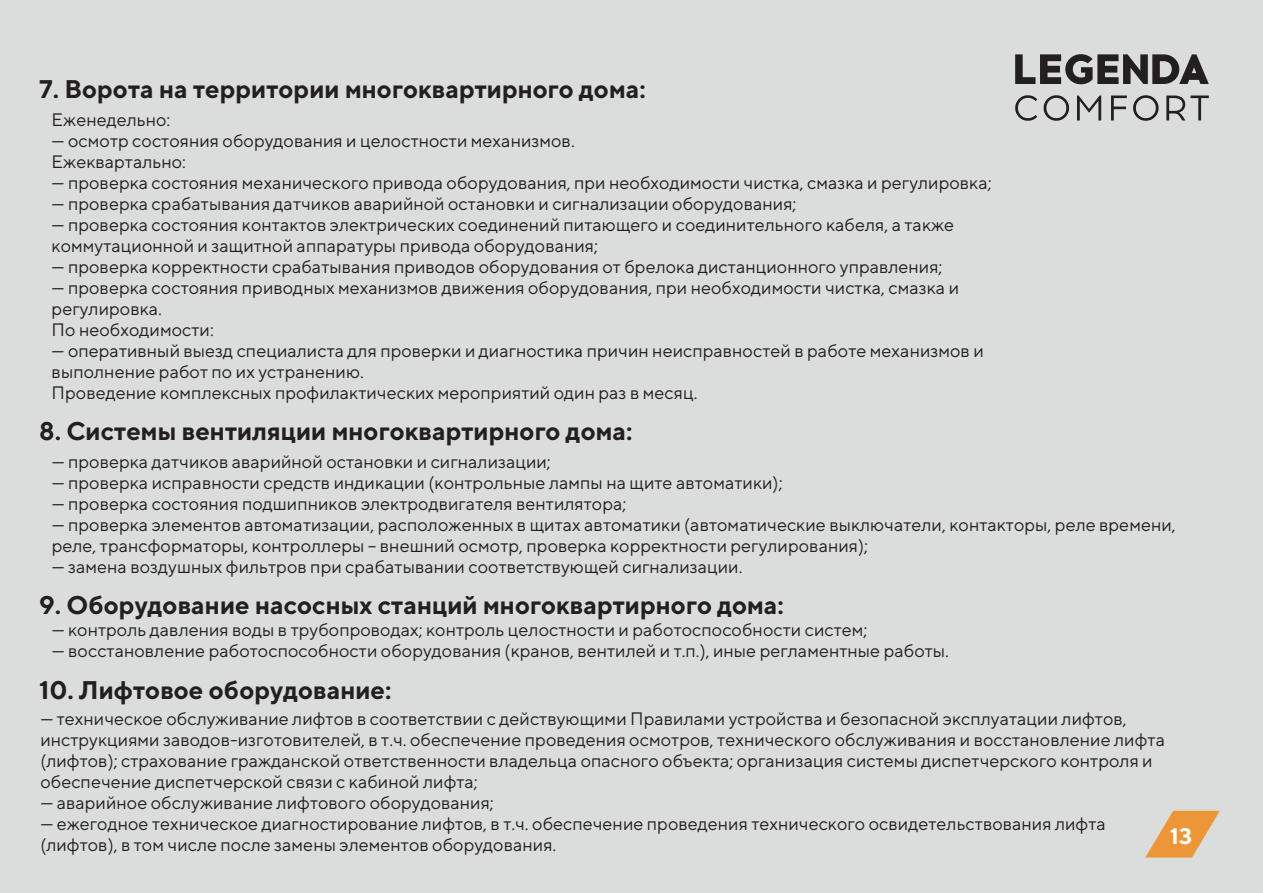
<style>
.page{position:relative;width:1263px;height:893px;background:#dbdddd}
.page>*{position:absolute;margin:0;border:0;box-sizing:border-box;transform-origin:0 0}
.t1{font:700 25.5px "TT Norms";color:#231f20}
.t2{font:700 22.5px "TT Norms";color:#fff}
.t3{font:18px/21px "TT Norms";color:#231f20}
</style>
<div class="page">
<svg style="left:1145px;top:811px;width:75px;height:46px"></svg>
<svg style="left:1015px;top:54px;width:194px;height:30px"></svg>
<svg style="left:1015px;top:95px;width:22px;height:26px"></svg>
<svg style="left:1043px;top:95px;width:26px;height:26px"></svg>
<svg style="left:1077px;top:96px;width:24px;height:25px"></svg>
<svg style="left:1111px;top:96px;width:16px;height:25px"></svg>
<svg style="left:1133px;top:95px;width:25px;height:26px"></svg>
<svg style="left:1166px;top:96px;width:43px;height:25px"></svg>
<h1 class="t1" style="left:39px;top:73px;width:608px">7. Ворота на территории многоквартирного дома:</h1>
<p class="t3" style="left:52px;top:108px;width:120px">Еженедельно:</p>
<p class="t3" style="left:52px;top:129px;width:525px">— осмотр состояния оборудования и целостности механизмов.<br>Ежеквартально:</p>
<p class="t3" style="left:52px;top:171px;width:941px">— проверка состояния механического привода оборудования, при необходимости чистка, смазка и регулировка;</p>
<p class="t3" style="left:52px;top:192px;width:746px">— проверка срабатывания датчиков аварийной остановки и сигнализации оборудования;</p>
<p class="t3" style="left:52px;top:213px;width:904px">— проверка состояния контактов электрических соединений питающего и соединительного кабеля, а также коммутационной и защитной аппаратуры привода оборудования;</p>
<p class="t3" style="left:52px;top:255px;width:892px">— проверка корректности срабатывания приводов оборудования от брелока дистанционного управления;</p>
<p class="t3" style="left:52px;top:276px;width:909px">— проверка состояния приводных механизмов движения оборудования, при необходимости чистка, смазка и регулировка.<br>По необходимости:</p>
<p class="t3" style="left:52px;top:339px;width:934px">— оперативный выезд специалиста для проверки и диагностика причин неисправностей в работе механизмов и выполнение работ по их устранению.<br>Проведение комплексных профилактических мероприятий один раз в месяц.</p>
<h1 class="t1" style="left:39px;top:415px;width:595px">8. Системы вентиляции многоквартирного дома:</h1>
<p class="t3" style="left:52px;top:451px;width:501px">— проверка датчиков аварийной остановки и сигнализации;</p>
<p class="t3" style="left:52px;top:472px;width:732px">— проверка исправности средств индикации (контрольные лампы на щите автоматики);</p>
<p class="t3" style="left:52px;top:493px;width:576px">— проверка состояния подшипников электродвигателя вентилятора;</p>
<p class="t3" style="left:52px;top:514px;width:1125px">— проверка элементов автоматизации, расположенных в щитах автоматики (автоматические выключатели, контакторы, реле времени, реле, трансформаторы, контроллеры – внешний осмотр, проверка корректности регулирования);</p>
<p class="t3" style="left:52px;top:556px;width:692px">— замена воздушных фильтров при срабатывании соответствующей сигнализации.</p>
<h1 class="t1" style="left:39px;top:589px;width:746px">9. Оборудование насосных станций многоквартирного дома:</h1>
<p class="t3" style="left:52px;top:619px;width:817px">— контроль давления воды в трубопроводах; контроль целостности и работоспособности систем;</p>
<p class="t3" style="left:52px;top:640px;width:899px">— восстановление работоспособности оборудования (кранов, вентилей и т.п.), иные регламентные работы.</p>
<h1 class="t1" style="left:39px;top:674px;width:354px">10. Лифтовое оборудование:</h1>
<p class="t3" style="left:40px;top:707px;width:1126px">— техническое обслуживание лифтов в соответствии с действующими Правилами устройства и безопасной эксплуатации лифтов, инструкциями заводов-изготовителей, в т.ч. обеспечение проведения осмотров, технического обслуживания и восстановление лифта (лифтов); страхование гражданской ответственности владельца опасного объекта; организация системы диспетчерского контроля и обеспечение диспетчерской связи с кабиной лифта;</p>
<p class="t3" style="left:40px;top:791px;width:455px">— аварийное обслуживание лифтового оборудования;</p>
<p class="t3" style="left:40px;top:812px;width:1067px">— ежегодное техническое диагностирование лифтов, в т.ч. обеспечение проведения технического освидетельствования лифта (лифтов), в том числе после замены элементов оборудования.</p>
<p class="t2" style="left:1170px;top:821px;width:23px">13</p>
</div>
